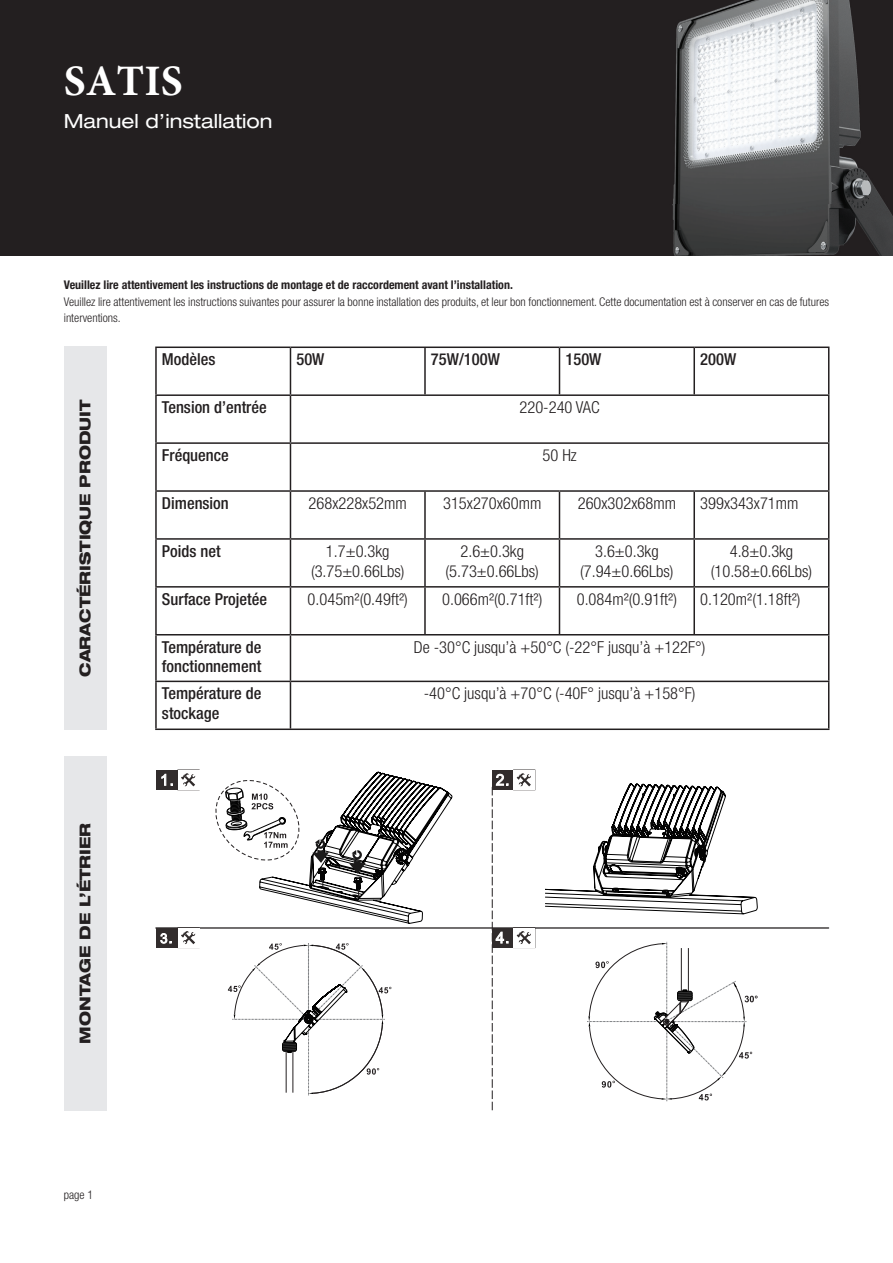
<style>
.page{position:relative;width:893px;height:1263px;background:#fff}
.page>*{position:absolute;margin:0;border:0;box-sizing:border-box;transform-origin:0 0}
.t1{font:700 43.5px "Minion Pro";color:#fff}
.t2{font:expanded 19.5px "Helvetica Neue LT Std";color:#fff}
.t3{font:300 condensed 16.5px/19.8px "Helvetica Neue LT Std";color:#231f20;text-align:center}
.t4{font:500 condensed 16.5px/19.8px "Helvetica Neue LT Std";color:#231f20}
.t5{font:800 expanded 15px "Helvetica Neue LT Std";color:#231f20}
.t6{font:300 condensed 12px/16.5px "Helvetica Neue LT Std";color:#231f20}
.t7{font:700 condensed 12px "Helvetica Neue LT Std";color:#231f20}
</style>
<div class="page">
<div style="left:0;top:0;width:893px;height:255px;background:#231f20"></div>
<img style="left:57px;top:0;width:836px;height:256px">
<svg style="left:124px;top:194px;width:57px;height:36px"></svg>
<div style="left:64px;top:347px;width:42px;height:383px;background:#e6e7e9"></div>
<div style="left:64px;top:756px;width:42px;height:354px;background:#e6e7e9"></div>
<hr style="left:155px;top:347px;width:135px;height:1px;background:#231f20">
<hr style="left:155px;top:348px;width:2px;height:46px;background:#231f20">
<hr style="left:290px;top:347px;width:135px;height:1px;background:#231f20">
<hr style="left:290px;top:348px;width:1px;height:46px;background:#231f20">
<hr style="left:425px;top:347px;width:134px;height:1px;background:#231f20">
<hr style="left:424px;top:348px;width:2px;height:46px;background:#231f20">
<hr style="left:559px;top:347px;width:135px;height:1px;background:#231f20">
<hr style="left:559px;top:348px;width:1px;height:46px;background:#231f20">
<hr style="left:694px;top:347px;width:135px;height:1px;background:#231f20">
<hr style="left:693px;top:348px;width:2px;height:46px;background:#231f20">
<hr style="left:828px;top:348px;width:1px;height:46px;background:#231f20">
<hr style="left:155px;top:394px;width:135px;height:2px;background:#231f20">
<hr style="left:155px;top:396px;width:2px;height:46px;background:#231f20">
<hr style="left:290px;top:394px;width:135px;height:2px;background:#231f20">
<hr style="left:290px;top:396px;width:1px;height:46px;background:#231f20">
<hr style="left:425px;top:394px;width:404px;height:2px;background:#231f20">
<hr style="left:828px;top:396px;width:1px;height:46px;background:#231f20">
<hr style="left:155px;top:442px;width:135px;height:2px;background:#231f20">
<hr style="left:155px;top:444px;width:2px;height:46px;background:#231f20">
<hr style="left:290px;top:442px;width:135px;height:2px;background:#231f20">
<hr style="left:290px;top:444px;width:1px;height:46px;background:#231f20">
<hr style="left:425px;top:442px;width:404px;height:2px;background:#231f20">
<hr style="left:828px;top:444px;width:1px;height:46px;background:#231f20">
<hr style="left:155px;top:490px;width:135px;height:2px;background:#231f20">
<hr style="left:155px;top:492px;width:2px;height:46px;background:#231f20">
<hr style="left:290px;top:490px;width:135px;height:2px;background:#231f20">
<hr style="left:290px;top:492px;width:1px;height:46px;background:#231f20">
<hr style="left:425px;top:490px;width:134px;height:2px;background:#231f20">
<hr style="left:424px;top:492px;width:2px;height:46px;background:#231f20">
<hr style="left:559px;top:490px;width:135px;height:2px;background:#231f20">
<hr style="left:559px;top:492px;width:1px;height:46px;background:#231f20">
<hr style="left:694px;top:490px;width:135px;height:2px;background:#231f20">
<hr style="left:693px;top:492px;width:2px;height:46px;background:#231f20">
<hr style="left:828px;top:492px;width:1px;height:46px;background:#231f20">
<hr style="left:155px;top:538px;width:135px;height:2px;background:#231f20">
<hr style="left:155px;top:540px;width:2px;height:46px;background:#231f20">
<hr style="left:290px;top:538px;width:135px;height:2px;background:#231f20">
<hr style="left:290px;top:540px;width:1px;height:46px;background:#231f20">
<hr style="left:425px;top:538px;width:134px;height:2px;background:#231f20">
<hr style="left:424px;top:540px;width:2px;height:46px;background:#231f20">
<hr style="left:559px;top:538px;width:135px;height:2px;background:#231f20">
<hr style="left:559px;top:540px;width:1px;height:46px;background:#231f20">
<hr style="left:694px;top:538px;width:135px;height:2px;background:#231f20">
<hr style="left:693px;top:540px;width:2px;height:46px;background:#231f20">
<hr style="left:828px;top:540px;width:1px;height:46px;background:#231f20">
<hr style="left:155px;top:586px;width:135px;height:2px;background:#231f20">
<hr style="left:155px;top:588px;width:2px;height:46px;background:#231f20">
<hr style="left:290px;top:586px;width:135px;height:2px;background:#231f20">
<hr style="left:290px;top:588px;width:1px;height:46px;background:#231f20">
<hr style="left:425px;top:586px;width:134px;height:2px;background:#231f20">
<hr style="left:424px;top:588px;width:2px;height:46px;background:#231f20">
<hr style="left:559px;top:586px;width:135px;height:2px;background:#231f20">
<hr style="left:559px;top:588px;width:1px;height:46px;background:#231f20">
<hr style="left:694px;top:586px;width:135px;height:2px;background:#231f20">
<hr style="left:693px;top:588px;width:2px;height:46px;background:#231f20">
<hr style="left:828px;top:588px;width:1px;height:46px;background:#231f20">
<hr style="left:155px;top:634px;width:135px;height:2px;background:#231f20">
<hr style="left:155px;top:636px;width:2px;height:45px;background:#231f20">
<hr style="left:290px;top:634px;width:135px;height:2px;background:#231f20">
<hr style="left:290px;top:636px;width:1px;height:45px;background:#231f20">
<hr style="left:425px;top:634px;width:404px;height:2px;background:#231f20">
<hr style="left:828px;top:636px;width:1px;height:45px;background:#231f20">
<hr style="left:155px;top:681px;width:135px;height:1px;background:#231f20">
<hr style="left:155px;top:682px;width:2px;height:47px;background:#231f20">
<hr style="left:290px;top:681px;width:135px;height:1px;background:#231f20">
<hr style="left:290px;top:682px;width:1px;height:47px;background:#231f20">
<hr style="left:425px;top:681px;width:404px;height:1px;background:#231f20">
<hr style="left:828px;top:682px;width:1px;height:47px;background:#231f20">
<hr style="left:155px;top:729px;width:674px;height:1px;background:#231f20">
<div style="left:157px;top:770px;width:21px;height:20px;background:#312c2c"></div>
<svg style="left:181px;top:773px;width:14px;height:13px"></svg>
<svg style="left:161px;top:774px;width:12px;height:12px"></svg>
<hr style="left:156px;top:927px;width:672px;height:2px;background:#231f20">
<svg style="left:215px;top:772px;width:237px;height:152px"></svg>
<div style="left:492px;top:770px;width:21px;height:20px;background:#312c2c"></div>
<svg style="left:517px;top:773px;width:14px;height:13px"></svg>
<svg style="left:545px;top:783px;width:212px;height:131px"></svg>
<svg style="left:228px;top:943px;width:163px;height:153px"></svg>
<div style="left:157px;top:928px;width:21px;height:20px;background:#312c2c"></div>
<div style="left:178px;top:927px;width:21px;height:21px;border:1px solid #312c2c"></div>
<div style="left:178px;top:928px;width:21px;height:20px;background:#fff"></div>
<svg style="left:181px;top:931px;width:14px;height:13px"></svg>
<svg style="left:160px;top:933px;width:11px;height:11px"></svg>
<div style="left:492px;top:928px;width:21px;height:20px;background:#312c2c"></div>
<div style="left:513px;top:927px;width:22px;height:21px;border:1px solid #312c2c"></div>
<div style="left:513px;top:928px;width:22px;height:20px;background:#fff"></div>
<svg style="left:517px;top:931px;width:14px;height:13px"></svg>
<svg style="left:492px;top:774px;width:16px;height:336px"></svg>
<svg style="left:587px;top:942px;width:170px;height:159px"></svg>
<h1 class="t1" style="left:64px;top:50px;width:120px">SATIS</h1>
<p class="t2" style="left:64px;top:114px;width:210px">Manuel d’installation</p>
<p class="t7" style="left:64px;top:281px;width:451px">Veuillez lire attentivement les instructions de montage et de raccordement avant l’installation.</p>
<p class="t6" style="left:64px;top:294px;width:767px">Veuillez lire attentivement les instructions suivantes pour assurer la bonne installation des produits, et leur bon fonctionnement. Cette documentation est à conserver en cas de futures interventions.</p>
<p class="t4" style="left:162px;top:351px;width:55px">Modèles</p>
<p class="t4" style="left:296px;top:351px;width:30px">50W</p>
<p class="t4" style="left:431px;top:351px;width:70px">75W/100W</p>
<p class="t4" style="left:565px;top:351px;width:37px">150W</p>
<p class="t4" style="left:700px;top:351px;width:37px">200W</p>
<p class="t4" style="left:162px;top:399px;width:106px">Tension d’entrée</p>
<p class="t3" style="left:519px;top:399px;width:82px">220-240 VAC</p>
<p class="t4" style="left:162px;top:447px;width:68px">Fréquence</p>
<p class="t3" style="left:542px;top:447px;width:36px">50 Hz</p>
<p class="t4" style="left:162px;top:495px;width:68px">Dimension</p>
<p class="t3" style="left:309px;top:495px;width:100px">268x228x52mm</p>
<p class="t3" style="left:443px;top:495px;width:100px">315x270x60mm</p>
<p class="t3" style="left:578px;top:495px;width:100px">260x302x68mm</p>
<p class="t3" style="left:700px;top:495px;width:100px">399x343x71mm</p>
<p class="t4" style="left:162px;top:543px;width:60px">Poids net</p>
<p class="t3" style="left:311px;top:543px;width:95px">1.7±0.3kg (3.75±0.66Lbs)</p>
<p class="t3" style="left:445px;top:543px;width:95px">2.6±0.3kg (5.73±0.66Lbs)</p>
<p class="t3" style="left:580px;top:543px;width:95px">3.6±0.3kg (7.94±0.66Lbs)</p>
<p class="t3" style="left:711px;top:543px;width:103px">4.8±0.3kg (10.58±0.66Lbs)</p>
<p class="t4" style="left:162px;top:590px;width:107px">Surface Projetée</p>
<p class="t3" style="left:308px;top:591px;width:102px">0.045m²(0.49ft²)</p>
<p class="t3" style="left:442px;top:591px;width:102px">0.066m²(0.71ft²)</p>
<p class="t3" style="left:577px;top:591px;width:102px">0.084m²(0.91ft²)</p>
<p class="t3" style="left:700px;top:591px;width:102px">0.120m²(1.18ft²)</p>
<p class="t4" style="left:162px;top:638px;width:101px">Température de fonctionnement</p>
<p class="t3" style="left:414px;top:638px;width:293px">De -30°C jusqu’à +50°C (-22°F jusqu’à +122F°)</p>
<p class="t4" style="left:162px;top:685px;width:101px">Température de stockage</p>
<p class="t3" style="left:424px;top:685px;width:273px">-40°C jusqu’à +70°C (-40F° jusqu’à +158°F)</p>
<p class="t5" style="left:80px;top:677px;width:278px;rotate:-90deg">CARACTÉRISTIQUE PRODUIT</p>
<p class="t5" style="left:80px;top:1044px;width:222px;rotate:-90deg">MONTAGE DE L’ÉTRIER</p>
<p class="t6" style="left:64px;top:1188px;width:31px">page 1</p>
</div>
